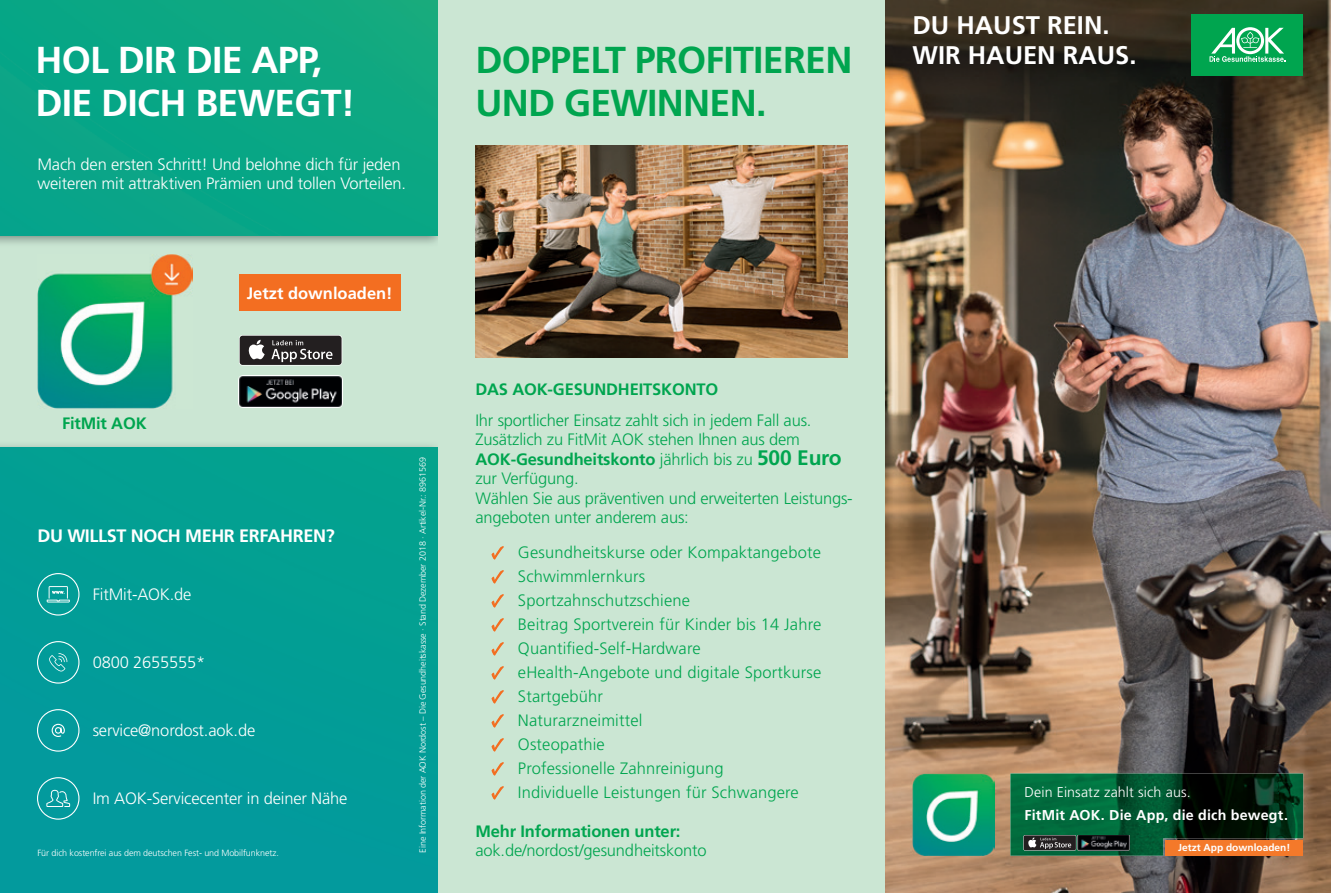
<style>
.page{position:relative;width:1331px;height:893px;background:#fff}
.page>*{position:absolute;margin:0;border:0;box-sizing:border-box;transform-origin:0 0}
.t1{font:700 37.5px/43.5px "Frutiger";letter-spacing:-.02em;color:#00a54f}
.t2{font:700 37.5px/43.5px "Frutiger";letter-spacing:-.02em;color:#fff}
.t3{font:700 25.5px/30.6px "Frutiger";color:#fff}
.t4{font:700 18px "Frutiger";letter-spacing:-.02em;color:#fff}
.t5{font:300 16.5px "Frutiger";letter-spacing:.01em;color:#00a54f}
.t6{font:300 16.5px/19.5px "Frutiger";letter-spacing:-.01em;color:#00a54f}
.t7{font:300 16.5px/19.5px "Frutiger";letter-spacing:-.01em;color:#fff}
.t8{font:700 16.5px "Frutiger";letter-spacing:-.01em;color:#00a54f}
.t9{font:700 16.5px "Frutiger";color:#fff}
.t10{font:700 14.25px "Frutiger";letter-spacing:.02em;color:#fff}
.t11{font:300 14.25px "Frutiger";letter-spacing:.005em;color:#fff}
.t12{font:700 10.2px "Frutiger";color:#fff}
.t13{font:300 9px "Frutiger";letter-spacing:-.01em;color:#fff}
.s1{font-weight:700}
.s2{font-weight:700;font-size:21px}
.s3{font-family:"Minion Pro";font-weight:700;font-size:18px;color:#f36e21}
</style>
<div class="page">
<img style="left:884px;top:0;width:447px;height:893px">
<div style="left:0;top:0;width:438px;height:893px;background:#cbe6d3"></div>
<div style="left:0;top:448px;width:438px;height:445px;background:#039a9d"></div>
<img style="left:0;top:235px;width:438px;height:9px">
<div style="left:0;top:0;width:438px;height:235px;background:#0aa685"></div>
<div style="left:438px;top:0;width:446px;height:893px;background:#cbe6d3"></div>
<img style="left:475px;top:146px;width:372px;height:211px">
<img style="left:1010px;top:773px;width:293px;height:83px">
<div style="left:1165px;top:840px;width:138px;height:16px;background:#f4792a"></div>
<div style="left:239px;top:274px;width:162px;height:36px;background:#f36e21"></div>
<svg style="left:491px;top:546px;width:13px;height:254px"></svg>
<svg style="left:239px;top:335px;width:103px;height:31px"></svg>
<div style="left:240px;top:336px;width:102px;height:29px;background:#231f20;border-radius:3px"></div>
<svg style="left:248px;top:340px;width:17px;height:19px"></svg>
<svg style="left:271px;top:340px;width:61px;height:22px"></svg>
<img style="left:239px;top:376px;width:103px;height:31px">
<svg style="left:37px;top:573px;width:43px;height:43px"></svg>
<svg style="left:37px;top:641px;width:43px;height:43px"></svg>
<svg style="left:37px;top:709px;width:43px;height:43px"></svg>
<svg style="left:37px;top:777px;width:43px;height:43px"></svg>
<img style="left:37px;top:254px;width:155px;height:155px">
<img style="left:912px;top:773px;width:83px;height:83px">
<div style="left:1023px;top:835px;width:53px;height:16px;background:#80938a;border-radius:2px"></div>
<div style="left:1024px;top:835px;width:52px;height:15px;background:#231f20;border-radius:2px"></div>
<svg style="left:1028px;top:837px;width:43px;height:12px"></svg>
<img style="left:1078px;top:835px;width:51px;height:16px">
<svg style="left:1191px;top:14px;width:112px;height:61px;background:#1fb064"></svg>
<h1 class="t2" style="left:35px;top:38px;width:322px">HOL DIR DIE APP,<br>DIE DICH BEWEGT!</h1>
<p class="t7" style="left:37px;top:154px;width:370px">Mach den ersten Schritt! Und belohne dich für jeden weiteren mit attraktiven Prämien und tollen Vorteilen.</p>
<p class="t9" style="left:247px;top:283px;width:147px">Jetzt downloaden!</p>
<p class="t8" style="left:62px;top:414px;width:86px">FitMit AOK</p>
<p class="t4" style="left:37px;top:525px;width:299px">DU WILLST NOCH MEHR ERFAHREN?</p>
<p class="t7" style="left:93px;top:585px;width:100px">FitMit-AOK.de</p>
<p class="t7" style="left:93px;top:653px;width:114px">0800 2655555*</p>
<p class="t7" style="left:93px;top:721px;width:164px">service@nordost.aok.de</p>
<p class="t7" style="left:93px;top:789px;width:256px">Im AOK-Servicecenter in deiner Nähe</p>
<p class="t13" style="left:37px;top:847px;width:243px">Für dich kostenfrei aus dem deutschen Fest- und Mobilfunknetz.</p>
<p class="t13" style="left:417px;top:852px;width:397px;rotate:-90deg">Eine Information der AOK Nordost – Die Gesundheitskasse · Stand Dezember 2018 · Artikel-Nr.: 8961569</p>
<h1 class="t1" style="left:475px;top:38px;width:378px">DOPPELT PROFITIEREN<br>UND GEWINNEN.</h1>
<p class="t8" style="left:475px;top:380px;width:244px">DAS AOK-GESUNDHEITSKONTO</p>
<p class="t6" style="left:475px;top:410px;width:379px">Ihr sportlicher Einsatz zahlt sich in jedem Fall aus.<br>Zusätzlich zu FitMit AOK stehen Ihnen aus dem <span class="s1">AOK-Gesundheitskonto</span> jährlich bis zu <span class="s2">500 Euro </span>zur Verfügung.<br>Wählen Sie aus präventiven und erweiterten Leistungs&shy;angeboten unter anderem aus:</p>
<p class="t5" style="left:492px;top:543px;width:331px"><span class="s3">✓</span> Gesundheitskurse oder Kompaktangebote</p>
<p class="t5" style="left:492px;top:567px;width:155px"><span class="s3">✓</span> Schwimmlernkurs</p>
<p class="t5" style="left:492px;top:591px;width:200px"><span class="s3">✓</span> Sportzahnschutzschiene</p>
<p class="t5" style="left:492px;top:615px;width:331px"><span class="s3">✓</span> Beitrag Sportverein für Kinder bis 14 Jahre</p>
<p class="t5" style="left:492px;top:639px;width:211px"><span class="s3">✓</span> Quantified-Self-Hardware</p>
<p class="t5" style="left:492px;top:663px;width:331px"><span class="s3">✓</span> eHealth-Angebote und digitale Sportkurse</p>
<p class="t5" style="left:492px;top:687px;width:113px"><span class="s3">✓</span> Startgebühr</p>
<p class="t5" style="left:492px;top:711px;width:152px"><span class="s3">✓</span> Naturarzneimittel</p>
<p class="t5" style="left:492px;top:735px;width:115px"><span class="s3">✓</span> Osteopathie</p>
<p class="t5" style="left:492px;top:759px;width:233px"><span class="s3">✓</span> Professionelle Zahnreinigung</p>
<p class="t5" style="left:492px;top:783px;width:309px"><span class="s3">✓</span> Individuelle Leistungen für Schwangere</p>
<p class="t8" style="left:475px;top:821px;width:207px">Mehr Informationen unter:</p>
<p class="t6" style="left:475px;top:841px;width:233px">aok.de/nordost/gesundheitskonto</p>
<h2 class="t3" style="left:912px;top:9px;width:225px">DU HAUST REIN.<br>WIR HAUEN RAUS.</h2>
<p class="t11" style="left:1024px;top:784px;width:168px">Dein Einsatz zahlt sich aus.</p>
<p class="t10" style="left:1024px;top:807px;width:265px">FitMit AOK. Die App, die dich bewegt.</p>
<p class="t12" style="left:1178px;top:842px;width:114px">Jetzt App downloaden!</p>
</div>
